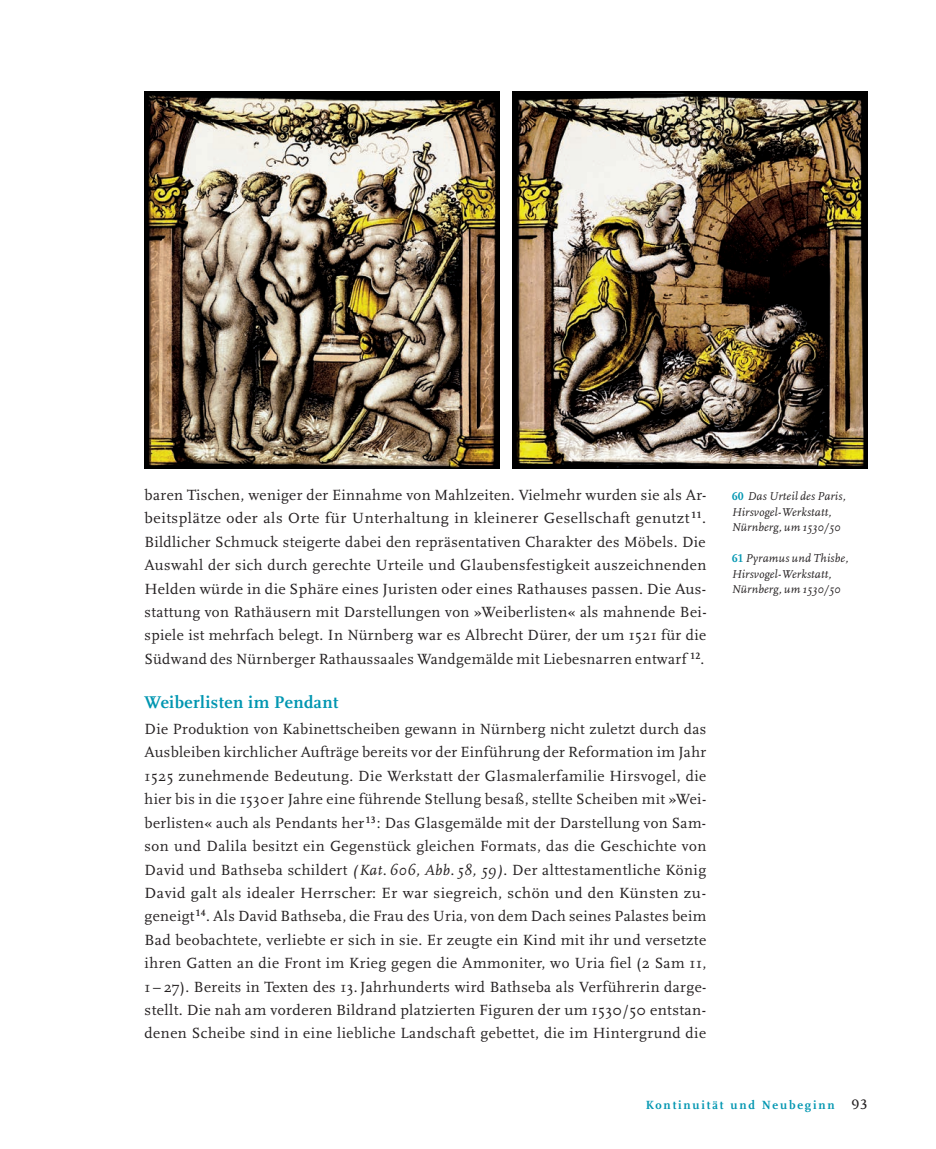
<style>
.page{position:relative;width:936px;height:1149px;background:#fff}
.page>*{position:absolute;margin:0;border:0;box-sizing:border-box;transform-origin:0 0}
.t1{font:700 17.7px "Scala";letter-spacing:.025em;color:#0096b1}
.t2{font:15.3px/23.4px "Scala";letter-spacing:.025em;color:#231f20;text-align:justify}
.t3{font:700 12.3px "Scala";letter-spacing:.15em;color:#0096b1}
.t4{font:italic 11.85px/15.5px "Scala";letter-spacing:.02em;color:#231f20}
.s1{font-style:italic}
.s2{font-family:"Scala LF";font-weight:700;font-style:normal;color:#0096b1}
.s3{font-family:"Scala Caps Expert";font-weight:400;font-size:16.5px;color:#231f20}
</style>
<div class="page">
<img style="left:145px;top:91px;width:355px;height:377px">
<img style="left:512px;top:91px;width:355px;height:377px">
<p class="t2" style="left:145px;top:483px;width:563px">baren Tischen, weniger der Einnahme von Mahlzeiten. Vielmehr wurden sie als Ar&shy;beitsplätze oder als Orte für Unterhaltung in kleinerer Gesellschaft genutzt <sup>11</sup>.<br>Bildlicher Schmuck steigerte dabei den repräsentativen Charakter des Möbels. Die Auswahl der sich durch gerechte Urteile und Glaubensfestigkeit auszeichnenden Helden würde in die Sphäre eines Juristen oder eines Rathauses passen. Die Aus&shy;stattung von Rathäusern mit Darstellungen von »Weiberlisten« als mahnende Bei&shy;spiele ist mehrfach belegt. In Nürnberg war es Albrecht Dürer, der um 1521 für die Südwand des Nürnberger Rathaussaales Wandgemälde mit Liebesnarren entwarf <sup>12</sup>.</p>
<p class="t1" style="left:145px;top:691px;width:195px">Weiberlisten im Pendant</p>
<p class="t2" style="left:145px;top:717px;width:563px">Die Produktion von Kabinettscheiben gewann in Nürnberg nicht zuletzt durch das Ausbleiben kirchlicher Aufträge bereits vor der Einführung der Reformation im Jahr 1525 zunehmende Bedeutung. Die Werkstatt der Glasmalerfamilie Hirsvogel, die hier bis in die 1530er Jahre eine führende Stellung besaß, stellte Scheiben mit »Wei&shy;berlisten« auch als Pendants her <sup>13</sup>: Das Glasgemälde mit der Darstellung von Sam&shy;son und Dalila besitzt ein Gegenstück gleichen Formats, das die Geschichte von David und Bathseba schildert <span class="s1">(Kat. 606, Abb. 58, 59)</span>. Der alttestamentliche König David galt als idealer Herrscher: Er war siegreich, schön und den Künsten zu&shy;geneigt <sup>14</sup>. Als David Bathseba, die Frau des Uria, von dem Dach seines Palastes beim Bad beobachtete, verliebte er sich in sie. Er zeugte ein Kind mit ihr und versetzte ihren Gatten an die Front im Krieg gegen die Ammoniter, wo Uria fiel (2 Sam 11, 1 – 27). Bereits in Texten des 13.Jahrhunderts wird Bathseba als Verführerin darge&shy;stellt. Die nah am vorderen Bildrand platzierten Figuren der um 1530/50 entstan&shy;denen Scheibe sind in eine liebliche Landschaft gebettet, die im Hintergrund die</p>
<p class="t4" style="left:731px;top:488px;width:115px"><span class="s2">60</span> Das Urteil des Paris,<br>Hirsvogel-Werkstatt,<br>Nürnberg, um 1530/50</p>
<p class="t4" style="left:731px;top:550px;width:118px"><span class="s2">61</span> Pyramus und Thisbe,<br>Hirsvogel-Werkstatt,<br>Nürnberg, um 1530/50</p>
<p class="t3" style="left:645px;top:1097px;width:223px">Kontinuität und Neubeginn <span class="s3">93</span></p>
</div>
